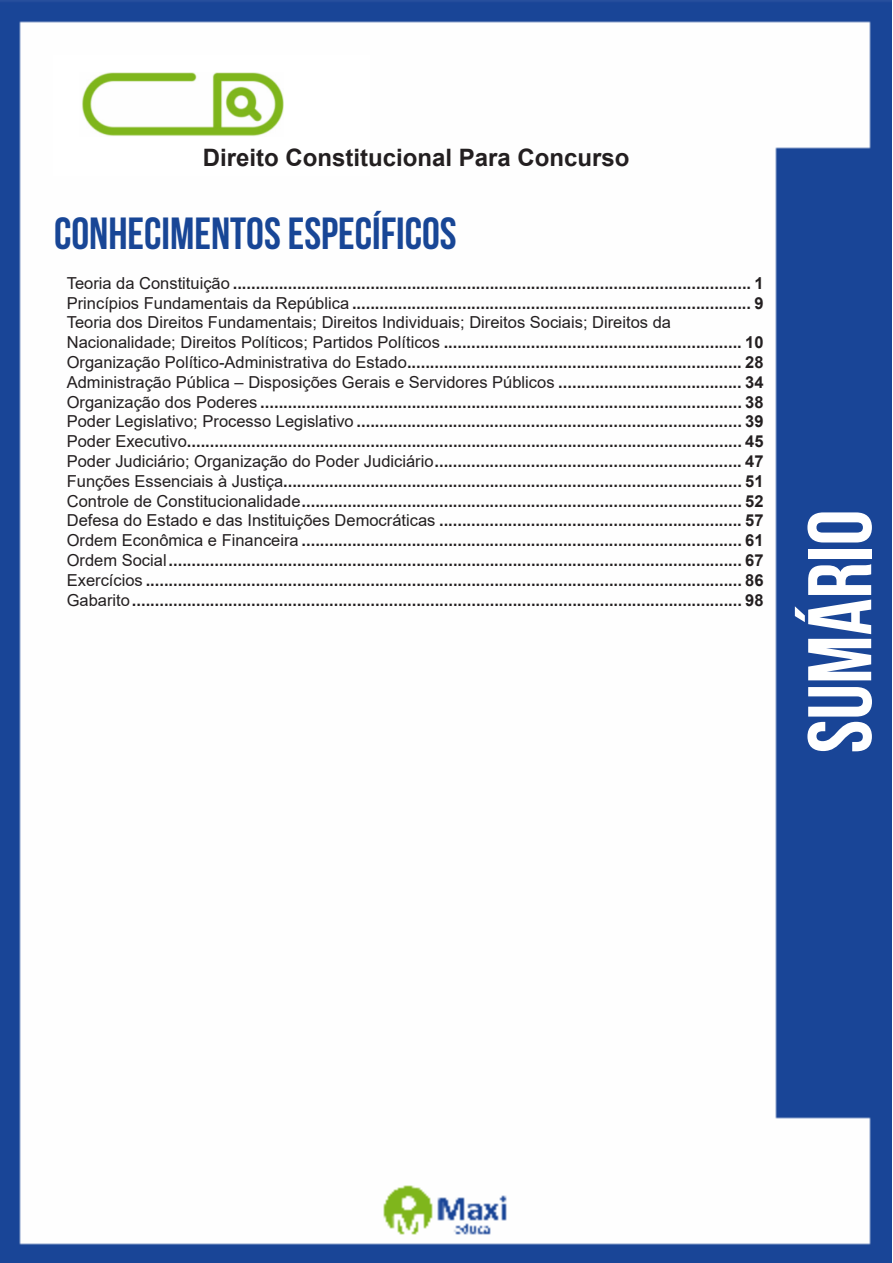
<style>
.page{position:relative;width:893px;height:1263px;background:#fff}
.page>*{position:absolute;margin:0;border:0;box-sizing:border-box;transform-origin:0 0}
.t1{font:700 90px "Bebas Neue";color:#fff}
.t2{font:700 45px "Bebas Neue";color:#184696}
.t3{font:700 24px "Arial";color:#231f20}
.tabulação_sumario{font:700 16.5px "Arial";color:#231f20}
.tabulação_sumario-2{font:16.5px "Arial";color:#231f20}
.s1{font-weight:400}
.s2{font-weight:700}
</style>
<div class="page">
<img style="left:0;top:0;width:892px;height:1263px">
<div style="left:53px;top:55px;width:317px;height:121px;background:#fff"></div>
<img style="left:82px;top:72px;width:201px;height:64px">
<p class="t3" style="left:203px;top:141px;width:428px">Direito Constitucional Para Concurso</p>
<p class="t2" style="left:54px;top:209px;width:404px">CONHECIMENTOS ESPECÍFICOS</p>
<p class="tabulação_sumario" style="left:67px;top:271px;width:698px"><span class="s1">Teoria da Constituição</span> ................................................................................................................. 1</p>
<p class="tabulação_sumario" style="left:67px;top:291px;width:698px"><span class="s1">Princípios Fundamentais da República</span> ....................................................................................... 9</p>
<p class="tabulação_sumario-2" style="left:67px;top:311px;width:606px">Teoria dos Direitos Fundamentais; Direitos Individuais; Direitos Sociais; Direitos da</p>
<p class="tabulação_sumario" style="left:67px;top:331px;width:698px"><span class="s1">Nacionalidade; Direitos Políticos; Partidos Políticos</span> ................................................................. 10</p>
<p class="tabulação_sumario" style="left:67px;top:350px;width:698px"><span class="s1">Organização Político-Administrativa do Estado</span>......................................................................... 28</p>
<p class="tabulação_sumario-2" style="left:67px;top:371px;width:698px">Administração Pública – Disposições Gerais e Servidores Públicos <span class="s2">........................................ 34</span></p>
<p class="tabulação_sumario" style="left:67px;top:390px;width:698px"><span class="s1">Organização dos Poderes</span> ......................................................................................................... 38</p>
<p class="tabulação_sumario" style="left:67px;top:410px;width:698px"><span class="s1">Poder Legislativo; Processo Legislativo</span> .................................................................................... 39</p>
<p class="tabulação_sumario" style="left:67px;top:430px;width:698px"><span class="s1">Poder Executivo</span>......................................................................................................................... 45</p>
<p class="tabulação_sumario" style="left:67px;top:449px;width:698px"><span class="s1">Poder Judiciário; Organização do Poder Judiciário</span>................................................................... 47</p>
<p class="tabulação_sumario" style="left:67px;top:469px;width:698px"><span class="s1">Funções Essenciais à Justiça</span>.................................................................................................... 51</p>
<p class="tabulação_sumario" style="left:67px;top:489px;width:698px"><span class="s1">Controle de Constitucionalidade</span>................................................................................................ 52</p>
<p class="tabulação_sumario" style="left:67px;top:509px;width:698px"><span class="s1">Defesa do Estado e das Instituições Democráticas</span> .................................................................. 57</p>
<p class="tabulação_sumario" style="left:67px;top:529px;width:698px"><span class="s1">Ordem Econômica e Financeira</span> ................................................................................................ 61</p>
<p class="tabulação_sumario" style="left:67px;top:548px;width:698px"><span class="s1">Ordem Social</span>............................................................................................................................. 67</p>
<p class="tabulação_sumario" style="left:67px;top:568px;width:698px"><span class="s1">Exercícios</span> .................................................................................................................................. 86</p>
<p class="tabulação_sumario" style="left:67px;top:588px;width:698px"><span class="s1">Gabarito</span>..................................................................................................................................... 98</p>
<h1 class="t1" style="left:791px;top:753px;width:245px;rotate:-90deg">SUMÁRIO</h1>
</div>
